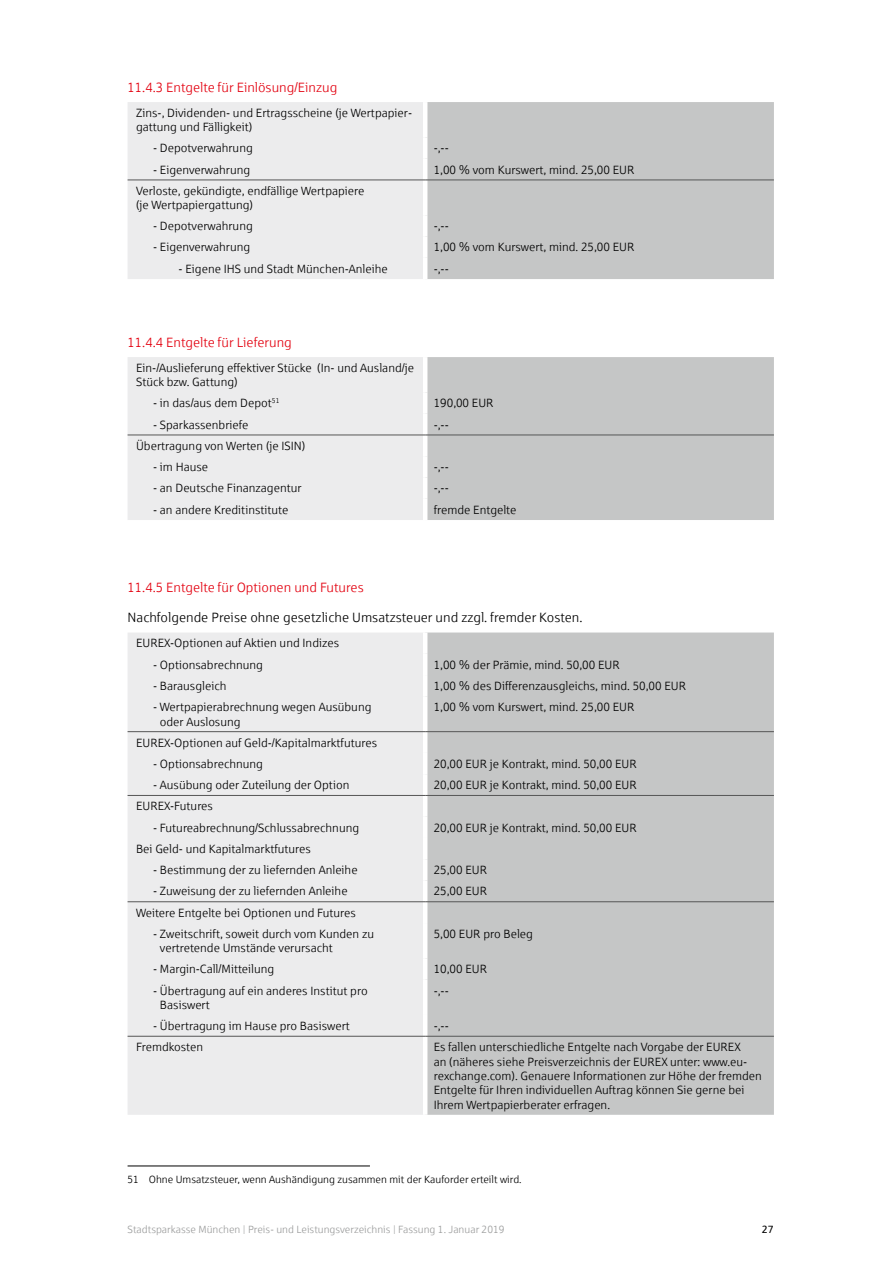
<style>
.page{position:relative;width:893px;height:1263px;background:#fff}
.page>*{position:absolute;margin:0;border:0;box-sizing:border-box;transform-origin:0 0}
.t1{font:13.5px "Sparkasse Lt Regular 2";color:#e3000f}
.t2{font:13.5px "Sparkasse Lt Regular 2";color:#000}
.t3{font:12px/14.4px "Sparkasse Lt Regular 2";color:#000}
.t4{font:12px "Sparkasse Lt";color:#000}
.t5{font:10.5px "Sparkasse Lt";color:#9c9d9d}
.t6{font:10.5px "Sparkasse Lt Regular 2";color:#000}
.t7{font:10.5px "Sparkasse Rg";color:#000}
</style>
<div class="page">
<div style="left:128px;top:102px;width:295px;height:177px;background:#ececed"></div>
<div style="left:427px;top:102px;width:347px;height:177px;background:#c5c6c6"></div>
<hr style="left:128px;top:180px;width:297px;height:1px;background:#565656">
<hr style="left:425px;top:180px;width:349px;height:1px;background:#565656">
<div style="left:128px;top:357px;width:295px;height:163px;background:#ececed"></div>
<div style="left:427px;top:357px;width:347px;height:163px;background:#c5c6c6"></div>
<hr style="left:128px;top:435px;width:297px;height:1px;background:#565656">
<hr style="left:425px;top:435px;width:349px;height:1px;background:#565656">
<div style="left:128px;top:633px;width:295px;height:482px;background:#ececed"></div>
<div style="left:427px;top:632px;width:347px;height:483px;background:#c5c6c6"></div>
<hr style="left:128px;top:731px;width:297px;height:1px;background:#565656">
<hr style="left:425px;top:731px;width:349px;height:1px;background:#565656">
<hr style="left:128px;top:795px;width:297px;height:1px;background:#565656">
<hr style="left:425px;top:795px;width:349px;height:1px;background:#565656">
<hr style="left:128px;top:901px;width:297px;height:1px;background:#565656">
<hr style="left:425px;top:901px;width:349px;height:1px;background:#565656">
<hr style="left:128px;top:1036px;width:297px;height:1px;background:#565656">
<hr style="left:425px;top:1036px;width:349px;height:1px;background:#565656">
<hr style="left:128px;top:1165px;width:242px;height:1px;background:#000">
<p class="t1" style="left:128px;top:79px;width:211px">11.4.3 Entgelte für Einlösung/Einzug</p>
<p class="t3" style="left:136px;top:105px;width:278px">Zins-, Dividenden- und Ertragsscheine (je Wertpapier&shy;gattung und Fälligkeit)</p>
<p class="t3" style="left:153px;top:141px;width:101px">- Depotverwahrung</p>
<p class="t3" style="left:434px;top:141px;width:17px">-,--</p>
<p class="t3" style="left:153px;top:162px;width:99px">- Eigenverwahrung</p>
<p class="t3" style="left:434px;top:162px;width:202px">1,00 % vom Kurswert, mind. 25,00 EUR</p>
<p class="t3" style="left:136px;top:183px;width:230px">Verloste, gekündigte, endfällige Wertpapiere (je Wertpapiergattung)</p>
<p class="t3" style="left:153px;top:219px;width:101px">- Depotverwahrung</p>
<p class="t3" style="left:434px;top:219px;width:17px">-,--</p>
<p class="t3" style="left:153px;top:240px;width:99px">- Eigenverwahrung</p>
<p class="t3" style="left:434px;top:240px;width:202px">1,00 % vom Kurswert, mind. 25,00 EUR</p>
<p class="t3" style="left:179px;top:261px;width:211px">- Eigene IHS und Stadt München-Anleihe</p>
<p class="t3" style="left:434px;top:261px;width:17px">-,--</p>
<p class="t1" style="left:128px;top:334px;width:166px">11.4.4 Entgelte für Lieferung</p>
<p class="t3" style="left:136px;top:360px;width:280px">Ein-/Auslieferung effektiver Stücke (In- und Ausland/je<br>Stück bzw. Gattung)</p>
<p class="t3" style="left:153px;top:396px;width:128px">- in das/aus dem Depot<sup>51</sup></p>
<p class="t3" style="left:434px;top:396px;width:61px">190,00 EUR</p>
<p class="t3" style="left:153px;top:417px;width:97px">- Sparkassenbriefe</p>
<p class="t3" style="left:434px;top:417px;width:17px">-,--</p>
<p class="t3" style="left:136px;top:438px;width:171px">Übertragung von Werten (je ISIN)</p>
<p class="t3" style="left:153px;top:460px;width:57px">- im Hause</p>
<p class="t3" style="left:434px;top:460px;width:17px">-,--</p>
<p class="t3" style="left:153px;top:481px;width:150px">- an Deutsche Finanzagentur</p>
<p class="t3" style="left:434px;top:481px;width:17px">-,--</p>
<p class="t3" style="left:153px;top:502px;width:137px">- an andere Kreditinstitute</p>
<p class="t3" style="left:434px;top:502px;width:84px">fremde Entgelte</p>
<p class="t1" style="left:128px;top:579px;width:238px">11.4.5 Entgelte für Optionen und Futures</p>
<p class="t2" style="left:128px;top:609px;width:456px">Nachfolgende Preise ohne gesetzliche Umsatzsteuer und zzgl. fremder Kosten.</p>
<p class="t3" style="left:136px;top:636px;width:205px">EUREX-Optionen auf Aktien und Indizes</p>
<p class="t3" style="left:153px;top:657px;width:111px">- Optionsabrechnung</p>
<p class="t3" style="left:434px;top:657px;width:188px">1,00 % der Prämie, mind. 50,00 EUR</p>
<p class="t3" style="left:153px;top:678px;width:75px">- Barausgleich</p>
<p class="t3" style="left:434px;top:678px;width:254px">1,00 % des Differenzausgleichs, mind. 50,00 EUR</p>
<p class="t3" style="left:160px;top:700px;width:213px;text-indent:-7px">- Wertpapierabrechnung wegen Ausübung oder Auslosung</p>
<p class="t3" style="left:434px;top:700px;width:202px">1,00 % vom Kurswert, mind. 25,00 EUR</p>
<p class="t3" style="left:136px;top:735px;width:243px">EUREX-Optionen auf Geld-/Kapitalmarktfutures</p>
<p class="t3" style="left:153px;top:756px;width:111px">- Optionsabrechnung</p>
<p class="t3" style="left:434px;top:756px;width:205px">20,00 EUR je Kontrakt, mind. 50,00 EUR</p>
<p class="t3" style="left:153px;top:777px;width:198px">- Ausübung oder Zuteilung der Option</p>
<p class="t3" style="left:434px;top:777px;width:205px">20,00 EUR je Kontrakt, mind. 50,00 EUR</p>
<p class="t3" style="left:136px;top:799px;width:78px">EUREX-Futures</p>
<p class="t3" style="left:153px;top:820px;width:208px">- Futureabrechnung/Schlussabrechnung</p>
<p class="t3" style="left:434px;top:820px;width:205px">20,00 EUR je Kontrakt, mind. 50,00 EUR</p>
<p class="t3" style="left:136px;top:841px;width:176px">Bei Geld- und Kapitalmarktfutures</p>
<p class="t3" style="left:153px;top:863px;width:206px">- Bestimmung der zu liefernden Anleihe</p>
<p class="t3" style="left:434px;top:863px;width:55px">25,00 EUR</p>
<p class="t3" style="left:153px;top:884px;width:196px">- Zuweisung der zu liefernden Anleihe</p>
<p class="t3" style="left:434px;top:884px;width:55px">25,00 EUR</p>
<p class="t3" style="left:136px;top:905px;width:221px">Weitere Entgelte bei Optionen und Futures</p>
<p class="t3" style="left:160px;top:926px;width:216px;text-indent:-7px">- Zweitschrift, soweit durch vom Kunden zu vertretende Umstände verursacht</p>
<p class="t3" style="left:434px;top:926px;width:101px">5,00 EUR pro Beleg</p>
<p class="t3" style="left:153px;top:962px;width:123px">- Margin-Call/Mitteilung</p>
<p class="t3" style="left:434px;top:962px;width:55px">10,00 EUR</p>
<p class="t3" style="left:153px;top:983px;width:216px">- Übertragung auf ein anderes Institut pro</p>
<p class="t4" style="left:160px;top:998px;width:51px">Basiswert</p>
<p class="t3" style="left:434px;top:983px;width:17px">-,--</p>
<p class="t3" style="left:153px;top:1018px;width:198px">- Übertragung im Hause pro Basiswert</p>
<p class="t3" style="left:434px;top:1018px;width:17px">-,--</p>
<p class="t3" style="left:136px;top:1040px;width:69px">Fremdkosten</p>
<p class="t3" style="left:434px;top:1040px;width:330px">Es fallen unterschiedliche Entgelte nach Vorgabe der EUREX<br>an (näheres siehe Preisverzeichnis der EUREX unter: www.eu&shy;rexchange.com). Genauere Informationen zur Höhe der fremden Entgelte für Ihren individuellen Auftrag können Sie gerne bei Ihrem Wertpapierberater erfragen.</p>
<p class="t6" style="left:128px;top:1173px;width:396px">51 Ohne Umsatzsteuer, wenn Aushändigung zusammen mit der Kauforder erteilt wird.</p>
<p class="t5" style="left:128px;top:1223px;width:378px">Stadtsparkasse München | Preis- und Leistungsverzeichnis | Fassung 1. Januar 2019</p>
<p class="t7" style="left:762px;top:1222px;width:14px">27</p>
</div>
